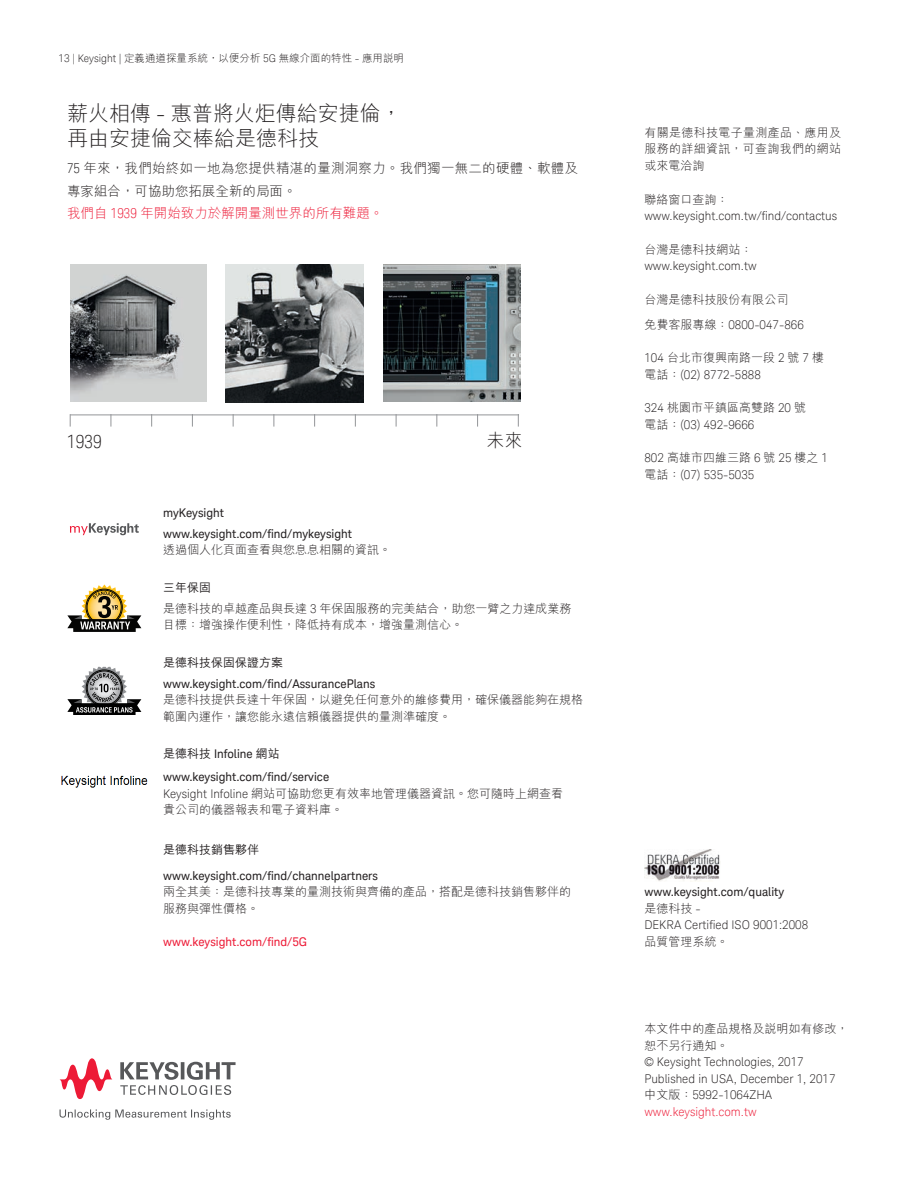
<style>
.page{position:relative;width:918px;height:1188px;background:#fff}
.page>*{position:absolute;margin:0;border:0;box-sizing:border-box;transform-origin:0 0}
.t1{font:300 21px/25.2px "M Hei HK";color:#231f20}
.t2{font:300 condensed 18px "Keysight Sans";color:#231f20}
.t3{font:300 18px "M Hei HK";color:#231f20}
.Body{font:300 13.5px/22.5px "M Hei HK";letter-spacing:.02em;color:#231f20}
.Body-2{font:300 13.5px "M Hei HK";color:#ed1a36}
.mBody{font:300 12px/16.5px "M Hei HK";color:#231f20}
.mTitle___mURL_black{font:12px "Keysight Sans";color:#231f20}
.cBody{font:300 12px "Keysight Sans";color:#231f20}
.mBody-2{font:300 12px "Keysight Sans";color:#231f20}
.cBody-2{font:300 12px/16.5px "M Hei HK";letter-spacing:.03em;color:#231f20;text-align:justify}
.mTitle___mURL{font:12px "Keysight Sans";color:#ed1a36}
.mTitle___mURL_black-2{font:500 12px "M Hei HK";color:#231f20}
.mTitle___mURL-2{font:300 12px "Keysight Sans";color:#ed1a36}
.t4{font:300 10.5px "M Hei HK";color:#231f20}
.s1{font-family:"Keysight Sans"}
.s2{font-family:"Keysight Sans";font-stretch:condensed}
.s3{font-family:"M Hei HK";font-weight:500}
.s4{font-family:"M Hei HK"}
</style>
<div class="page">
<img style="left:70px;top:265px;width:137px;height:136px">
<img style="left:226px;top:265px;width:138px;height:137px">
<img style="left:383px;top:265px;width:137px;height:136px">
<hr style="left:70px;top:415px;width:449px;height:1px;background:#939598">
<svg style="left:70px;top:414px;width:1px;height:13px"></svg>
<svg style="left:111px;top:414px;width:1px;height:13px"></svg>
<svg style="left:151px;top:414px;width:1px;height:13px"></svg>
<svg style="left:192px;top:414px;width:1px;height:13px"></svg>
<svg style="left:233px;top:414px;width:1px;height:13px"></svg>
<svg style="left:314px;top:414px;width:1px;height:13px"></svg>
<svg style="left:355px;top:414px;width:1px;height:13px"></svg>
<svg style="left:396px;top:414px;width:1px;height:13px"></svg>
<svg style="left:437px;top:414px;width:1px;height:13px"></svg>
<svg style="left:477px;top:414px;width:1px;height:13px"></svg>
<svg style="left:518px;top:414px;width:1px;height:13px"></svg>
<svg style="left:274px;top:414px;width:1px;height:13px"></svg>
<img style="left:644px;top:850px;width:76px;height:31px">
<svg style="left:60px;top:1109px;width:171px;height:11px"></svg>
<svg style="left:120px;top:1062px;width:116px;height:33px"></svg>
<svg style="left:60px;top:1058px;width:53px;height:41px"></svg>
<svg style="left:70px;top:523px;width:69px;height:12px"></svg>
<div style="left:73px;top:619px;width:63px;height:13px;background:#050504"></div>
<svg style="left:67px;top:585px;width:74px;height:45px"></svg>
<div style="left:73px;top:703px;width:63px;height:11px;background:#000"></div>
<svg style="left:67px;top:667px;width:74px;height:46px"></svg>
<img style="left:61px;top:775px;width:87px;height:13px">
<p class="t4" style="left:59px;top:50px;width:347px"><span class="s1">13 | Keysight |</span> 定義通道探量系統，以便分析 <span class="s1">5G</span> 無線介面的特性 <span class="s1">-</span> 應用說明</p>
<p class="t1" style="left:67px;top:100px;width:336px">薪火相傳 <span class="s1">-</span> 惠普將火炬傳給安捷倫，再由安捷倫交棒給是德科技</p>
<p class="Body" style="left:67px;top:156px;width:513px"><span class="s2">75</span> 年來，我們始終如一地為您提供精湛的量測洞察力。我們獨一無二的硬體、軟體及專家組合，可協助您拓展全新的局面。</p>
<p class="Body-2" style="left:67px;top:204px;width:318px">我們自 <span class="s2">1939</span> 年開始致力於解開量測世界的所有難題。</p>
<p class="t2" style="left:67px;top:431px;width:36px">1939</p>
<p class="t3" style="left:487px;top:428px;width:37px">未來</p>
<p class="mTitle___mURL_black" style="left:163px;top:505px;width:63px">myKeysight</p>
<p class="mTitle___mURL_black" style="left:163px;top:526px;width:190px">www.keysight.com/find/mykeysight</p>
<p class="mBody" style="left:163px;top:541px;width:230px">透過個人化頁面查看與您息息相關的資訊。</p>
<p class="mTitle___mURL_black-2" style="left:163px;top:579px;width:50px">三年保固</p>
<p class="mBody" style="left:163px;top:599px;width:410px">是德科技的卓越產品與長達 <span class="s1">3</span> 年保固服務的完美結合，助您一臂之力達成業務目標：增強操作便利性，降低持有成本，增強量測信心。</p>
<p class="mTitle___mURL_black-2" style="left:163px;top:654px;width:122px">是德科技保固保證方案</p>
<p class="mTitle___mURL_black" style="left:163px;top:676px;width:214px">www.keysight.com/find/AssurancePlans</p>
<p class="mBody" style="left:163px;top:691px;width:422px">是德科技提供長達十年保固，以避免任何意外的維修費用，確保儀器能夠在規格範圍內運作，讓您能永遠信賴儀器提供的量測準確度。</p>
<p class="mTitle___mURL_black" style="left:163px;top:747px;width:118px"><span class="s3">是德科技</span> Infoline <span class="s3">網站</span></p>
<p class="mTitle___mURL_black" style="left:163px;top:770px;width:168px">www.keysight.com/find/service</p>
<p class="mBody" style="left:163px;top:785px;width:402px"><span class="s1">Keysight Infoline</span> 網站可協助您更有效率地管理儀器資訊。您可隨時上網查看貴公司的儀器報表和電子資料庫。</p>
<p class="mTitle___mURL_black-2" style="left:163px;top:841px;width:98px">是德科技銷售夥伴</p>
<p class="mTitle___mURL_black" style="left:163px;top:868px;width:216px">www.keysight.com/find/channelpartners</p>
<p class="mBody" style="left:163px;top:883px;width:410px">兩全其美：是德科技專業的量測技術與齊備的產品，搭配是德科技銷售夥伴的服務與彈性價格。</p>
<p class="mTitle___mURL" style="left:163px;top:934px;width:146px">www.keysight.com/find/5G</p>
<p class="cBody-2" style="left:644px;top:124px;width:198px">有關是德科技電子量測產品、應用及服務的詳細資訊，可查詢我們的網站或來電洽詢</p>
<p class="mBody" style="left:644px;top:190px;width:85px">聯絡窗口查詢：</p>
<p class="cBody" style="left:644px;top:209px;width:194px">www.keysight.com.tw/find/contactus</p>
<p class="mBody" style="left:644px;top:240px;width:109px">台灣是德科技網站：</p>
<p class="cBody" style="left:644px;top:259px;width:114px">www.keysight.com.tw</p>
<p class="mBody" style="left:644px;top:290px;width:145px">台灣是德科技股份有限公司</p>
<p class="cBody" style="left:644px;top:317px;width:161px"><span class="s4">免費客服專線：</span>0800-047-866</p>
<p class="mBody" style="left:644px;top:349px;width:181px"><span class="s1">104</span> 台北市復興南路一段 <span class="s1">2</span> 號 <span class="s1">7</span> 樓</p>
<p class="cBody" style="left:644px;top:367px;width:118px"><span class="s4">電話：</span>(02) 8772-5888</p>
<p class="mBody" style="left:644px;top:399px;width:163px"><span class="s1">324</span> 桃園市平鎮區高雙路 <span class="s1">20</span> 號</p>
<p class="cBody" style="left:644px;top:417px;width:112px"><span class="s4">電話：</span>(03) 492-9666</p>
<p class="mBody" style="left:644px;top:449px;width:185px"><span class="s1">802</span> 高雄市四維三路 <span class="s1">6</span> 號 <span class="s1">25</span> 樓之 <span class="s1">1</span></p>
<p class="cBody" style="left:644px;top:467px;width:112px"><span class="s4">電話：</span>(07) 535-5035</p>
<p class="mTitle___mURL_black" style="left:644px;top:885px;width:141px">www.keysight.com/quality</p>
<p class="mBody" style="left:644px;top:900px;width:58px">是德科技 <span class="s1">-</span></p>
<p class="mBody-2" style="left:644px;top:918px;width:165px">DEKRA Certified ISO 9001:2008</p>
<p class="mBody" style="left:644px;top:933px;width:85px">品質管理系統。</p>
<p class="mBody" style="left:644px;top:1020px;width:205px">本文件中的產品規格及說明如有修改，恕不另行通知。</p>
<p class="mBody-2" style="left:644px;top:1055px;width:161px">© Keysight Technologies, 2017</p>
<p class="mBody-2" style="left:644px;top:1072px;width:193px">Published in USA, December 1, 2017</p>
<p class="mBody-2" style="left:644px;top:1088px;width:129px"><span class="s4">中文版：</span>5992-1064ZHA</p>
<p class="mTitle___mURL-2" style="left:644px;top:1105px;width:114px">www.keysight.com.tw</p>
</div>
